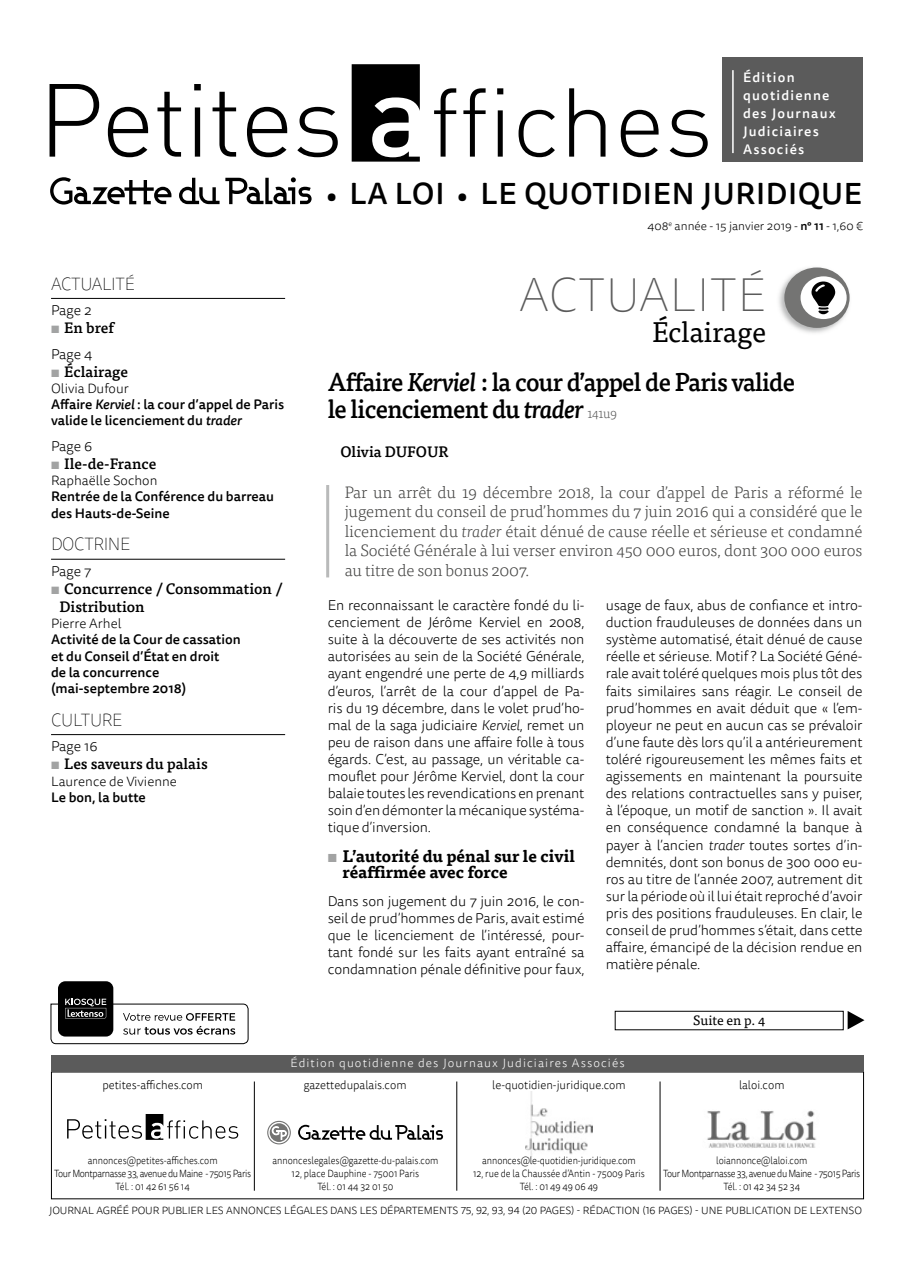
<style>
.page{position:relative;width:915px;height:1263px;background:#fff}
.page>*{position:absolute;margin:0;border:0;box-sizing:border-box;transform-origin:0 0}
.t1{font:100 48px "Tisa Sans OT";letter-spacing:.01em;color:#5b5b5b}
.t2{font:500 30px "Tisa Sans OT";letter-spacing:.02em;color:#000}
.t3{font:28.5px "Tisa OT";letter-spacing:-.01em;color:#000}
.t4{font:500 25.5px/27px "Tisa OT";letter-spacing:-.03em;color:#000;scale:.95 1}
.t5{font:100 18px "Tisa Sans OT";letter-spacing:-.02em;color:#000;scale:.95 1}
.t6{font:300 16.5px/19.5px "Tisa OT";letter-spacing:-.01em;color:#444443;text-align:justify}
.t7{font:700 16.5px/16.5px "Tisa OT";color:#000}
.t8{font:500 15px/18px "Tisa OT";color:#000}
.t9{font:300 14.25px/17.1px "Tisa Sans OT";letter-spacing:-.01em;color:#000;text-align:justify}
.t10{font:500 13.5px/16.2px "Tisa Sans OT";color:#000}
.t11{font:500 13.5px/18px "Tisa Sans OT";letter-spacing:.09em;color:#fff}
.t12{font:300 13.5px "Tisa Sans OT";color:#000}
.t13{font:13.5px "Tisa OT";color:#000}
.t14{font:300 12px "Tisa Sans OT";color:#000;scale:.95 1}
.t15{font:300 12px "Tisa Sans OT";letter-spacing:.09em;color:#fff}
.t16{font:300 12px "Tisa Sans OT";color:#000}
.t17{font:300 10.5px/12.6px "Tisa Sans OT";letter-spacing:-.04em;color:#000;text-align:center;scale:.88 1}
.t18{font:300 10.5px/12.6px "Tisa Sans OT";letter-spacing:-.01em;color:#000;text-align:center;scale:.88 1}
.t19{font:300 10.5px "Tisa Sans OT";letter-spacing:-.01em;color:#000}
.s1{font-weight:700;color:#a2a3a3}
.s2{font-weight:300}
.s3{font-style:italic}
.s4{font-size:27px}
.s5{font-weight:500}
.s6{font-weight:300;font-size:13.5px;color:#5b5b5b}
.s7{color:#a2a3a3}
</style>
<div class="page">
<div style="left:721px;top:58px;width:140px;height:104px;background:#5b5b5b"></div>
<hr style="left:732px;top:70px;width:1px;height:83px;background:#fff">
<svg style="left:50px;top:84px;width:49px;height:73px"></svg>
<svg style="left:108px;top:107px;width:40px;height:50px"></svg>
<svg style="left:157px;top:92px;width:24px;height:65px"></svg>
<svg style="left:194px;top:84px;width:7px;height:73px"></svg>
<svg style="left:212px;top:92px;width:24px;height:65px"></svg>
<svg style="left:247px;top:107px;width:40px;height:50px"></svg>
<svg style="left:297px;top:107px;width:40px;height:50px"></svg>
<svg style="left:351px;top:64px;width:68px;height:98px"></svg>
<svg style="left:434px;top:88px;width:22px;height:69px"></svg>
<svg style="left:463px;top:88px;width:22px;height:69px"></svg>
<svg style="left:497px;top:88px;width:6px;height:69px"></svg>
<svg style="left:518px;top:110px;width:36px;height:47px"></svg>
<svg style="left:569px;top:88px;width:36px;height:69px"></svg>
<svg style="left:620px;top:110px;width:38px;height:47px"></svg>
<svg style="left:669px;top:110px;width:38px;height:47px"></svg>
<svg style="left:50px;top:177px;width:121px;height:28px"></svg>
<svg style="left:179px;top:178px;width:40px;height:26px"></svg>
<svg style="left:225px;top:177px;width:86px;height:27px"></svg>
<img style="left:525px;top:1091px;width:67px;height:65px">
<svg style="left:67px;top:1114px;width:171px;height:26px"></svg>
<img style="left:707px;top:1110px;width:110px;height:38px">
<hr style="left:659px;top:1081px;width:1px;height:110px;background:#000">
<hr style="left:456px;top:1081px;width:1px;height:110px;background:#000">
<hr style="left:254px;top:1081px;width:1px;height:110px;background:#000">
<svg style="left:269px;top:1123px;width:19px;height:19px"></svg>
<svg style="left:298px;top:1125px;width:145px;height:15px"></svg>
<svg style="left:271px;top:1126px;width:16px;height:14px"></svg>
<div style="left:267px;top:1121px;width:24px;height:23px;border:1px solid #747473;border-radius:50%"></div>
<div style="left:51px;top:1055px;width:812px;height:16px;background:#5b5b5b"></div>
<div style="left:58px;top:981px;width:55px;height:55px;background:#000;border-radius:7px"></div>
<svg style="left:50px;top:999px;width:199px;height:45px"></svg>
<div style="left:614px;top:1011px;width:229px;height:19px;border:1px solid #000"></div>
<svg style="left:847px;top:1011px;width:17px;height:18px"></svg>
<hr style="left:51px;top:298px;width:234px;height:1px;background:#000">
<hr style="left:51px;top:559px;width:234px;height:1px;background:#000">
<hr style="left:51px;top:734px;width:234px;height:1px;background:#000">
<img style="left:779px;top:268px;width:71px;height:65px">
<div style="left:784px;top:267px;width:65px;height:61px;background:#747473;border-radius:50%"></div>
<div style="left:800px;top:276px;width:46px;height:43px;background:#fff;border-radius:50%"></div>
<svg style="left:811px;top:281px;width:23px;height:33px"></svg>
<hr style="left:326px;top:485px;width:3px;height:92px;background:#b9baba">
<p class="t5" style="left:51px;top:273px;width:63px">ACTUALITÉ</p>
<p class="t9" style="left:51px;top:303px;width:42px">Page 2</p>
<p class="t8" style="left:51px;top:319px;width:64px"><span class="s1">▪</span> En bref</p>
<p class="t9" style="left:51px;top:346px;width:43px">Page 4</p>
<p class="t8" style="left:51px;top:363px;width:79px"><span class="s1">▪</span> Éclairage</p>
<p class="t10" style="left:51px;top:381px;width:234px"><span class="s2">Olivia Dufour<br></span>Affaire <span class="s3">Kerviel</span> : la cour d’appel de Paris valide le licenciement du <span class="s3">trader</span></p>
<p class="t9" style="left:51px;top:438px;width:43px">Page 6</p>
<p class="t8" style="left:51px;top:455px;width:107px"><span class="s1">▪</span> Ile-de-France</p>
<p class="t12" style="left:51px;top:473px;width:108px">Raphaëlle Sochon</p>
<p class="t10" style="left:51px;top:489px;width:224px">Rentrée de la Conférence du barreau des Hauts-de-Seine</p>
<p class="t5" style="left:51px;top:534px;width:85px">DOCTRI NE</p>
<p class="t9" style="left:51px;top:563px;width:42px">Page 7</p>
<p class="t8" style="left:60px;top:580px;width:224px;text-indent:-9px"><span class="s1">▪</span> Concurrence / Consommation /<br>Distribution</p>
<p class="t12" style="left:51px;top:615px;width:72px">Pierre Arhel</p>
<p class="t10" style="left:51px;top:632px;width:191px">Activité de la Cour de cassation et du Conseil d’État en droit<br>de la concurrence (mai-septembre 2018)</p>
<p class="t5" style="left:51px;top:709px;width:12px">CULTU</p>
<p class="t5" style="left:102px;top:709px;width:23px">RE</p>
<p class="t9" style="left:51px;top:739px;width:48px">Page 16</p>
<p class="t8" style="left:51px;top:755px;width:158px"><span class="s1">▪</span> Les saveurs du palais</p>
<p class="t12" style="left:51px;top:773px;width:127px">Laurence de Vivienne</p>
<p class="t10" style="left:51px;top:790px;width:96px">Le bon, la butte</p>
<p class="t11" style="left:742px;top:69px;width:94px">Édition quotidienne des Journaux<br>Judiciaires<br>Associés</p>
<h2 class="t2" style="left:326px;top:175px;width:537px"><span class="s4">•</span> LA LOI <span class="s4">•</span> LE QUOTIDIEN JURIDIQUE</h2>
<p class="t16" style="left:647px;top:219px;width:217px">408<sup>e</sup> année - 15 janvier 2019 - <span class="s5">n° 11</span> - 1,60 €</p>
<h1 class="t1" style="left:519px;top:267px;width:248px">ACTUALITÉ</h1>
<h3 class="t3" style="left:652px;top:315px;width:115px">Éclairage</h3>
<h3 class="t4" style="left:327px;top:369px;width:493px">Affaire <span class="s3">Kerviel</span> : la cour d’appel de Paris valide le licenciement du <span class="s3">trader</span> <span class="s6">141u9</span></h3>
<p class="t8" style="left:340px;top:443px;width:110px">Olivia DUFOUR</p>
<p class="t6" style="left:344px;top:483px;width:519px">Par un arrêt du 19 décembre 2018, la cour d’appel de Paris a réformé le jugement du conseil de prud’hommes du 7 juin 2016 qui a considéré que le licenciement du <span class="s3">trader</span> était dénué de cause réelle et sérieuse et condamné la Société Générale à lui verser environ 450 000 euros, dont 300 000 euros au titre de son bonus 2007.</p>
<p class="t9" style="left:327px;top:597px;width:258px">En reconnaissant le caractère fondé du li&shy;cenciement de Jérôme Kerviel en 2008, suite à la découverte de ses activités non autorisées au sein de la Société Générale, ayant engendré une perte de 4,9 milliards d’euros, l’arrêt de la cour d’appel de Pa&shy;ris du 19 décembre, dans le volet prud’ho&shy;mal de la saga judiciaire <span class="s3">Kerviel</span>, remet un peu de raison dans une affaire folle à tous égards. C’est, au passage, un véritable ca&shy;mouflet pour Jérôme Kerviel, dont la cour balaie toutes les revendications en prenant soin d’en démonter la mécanique systéma&shy;tique d’inversion.</p>
<p class="t7" style="left:342px;top:848px;width:234px;text-indent:-15px"><span class="s7">▪</span> L’autorité du pénal sur le civil réaffirmée avec force</p>
<p class="t9" style="left:327px;top:893px;width:258px">Dans son jugement du 7 juin 2016, le con&shy;seil de prud’hommes de Paris, avait estimé que le licenciement de l’intéressé, pour&shy;tant fondé sur les faits ayant entraîné sa condamnation pénale définitive pour faux,</p>
<p class="t9" style="left:605px;top:597px;width:258px">usage de faux, abus de confiance et intro&shy;duction frauduleuses de données dans un système automatisé, était dénué de cause réelle et sérieuse. Motif ? La Société Géné&shy;rale avait toléré quelques mois plus tôt des faits similaires sans réagir. Le conseil de prud’hommes en avait déduit que « l’em&shy;ployeur ne peut en aucun cas se prévaloir d’une faute dès lors qu’il a antérieurement toléré rigoureusement les mêmes faits et agissements en maintenant la poursuite des relations contractuelles sans y puiser, à l’époque, un motif de sanction ». Il avait en conséquence condamné la banque à payer à l’ancien <span class="s3">trader</span> toutes sortes d’in&shy;demnités, dont son bonus de 300 000 eu&shy;ros au titre de l’année 2007, autrement dit sur la période où il lui était reproché d’avoir pris des positions frauduleuses. En clair, le conseil de prud’hommes s’était, dans cette affaire, émancipé de la décision rendue en matière pénale.</p>
<p class="t14" style="left:102px;top:1077px;width:107px">petites-affiches.com</p>
<p class="t15" style="left:290px;top:1055px;width:335px">Édition quotidienne des Journaux Judiciaires Associés</p>
<p class="t13" style="left:693px;top:1013px;width:73px">Suite en p. 4</p>
<p class="t14" style="left:303px;top:1077px;width:110px">gazettedupalais.com</p>
<p class="t14" style="left:492px;top:1077px;width:142px">le-quotidien-juridique.com</p>
<p class="t14" style="left:738px;top:1077px;width:49px">laloi.com</p>
<p class="t17" style="left:54px;top:1155px;width:225px">annonces@petites-affiches.com<br>Tour Montparnasse 33, avenue du Maine - 75015 Paris<br>Tél. : 01 42 61 56 14</p>
<p class="t18" style="left:272px;top:1155px;width:190px">annonceslegales@gazette-du-palais.com<br>12, place Dauphine - 75001 Paris<br>Tél. : 01 44 32 01 50</p>
<p class="t18" style="left:473px;top:1155px;width:197px">annonces@le-quotidien-juridique.com<br>12, rue de la Chaussée d’Antin - 75009 Paris<br>Tél. : 01 49 49 06 49</p>
<p class="t17" style="left:663px;top:1155px;width:225px">loiannonce@laloi.com<br>Tour Montparnasse 33, avenue du Maine - 75015 Paris<br>Tél. : 01 42 34 52 34</p>
<p class="t19" style="left:49px;top:1204px;width:814px">JOURNAL AGRÉÉ POUR PUBLIER LES ANNONCES LÉGALES DANS LES DÉPARTEMENTS 75, 92, 93, 94 (20 PAGES) - RÉDACTION (16 PAGES) - UNE PUBLICATION DE LEXTENSO</p>
</div>
